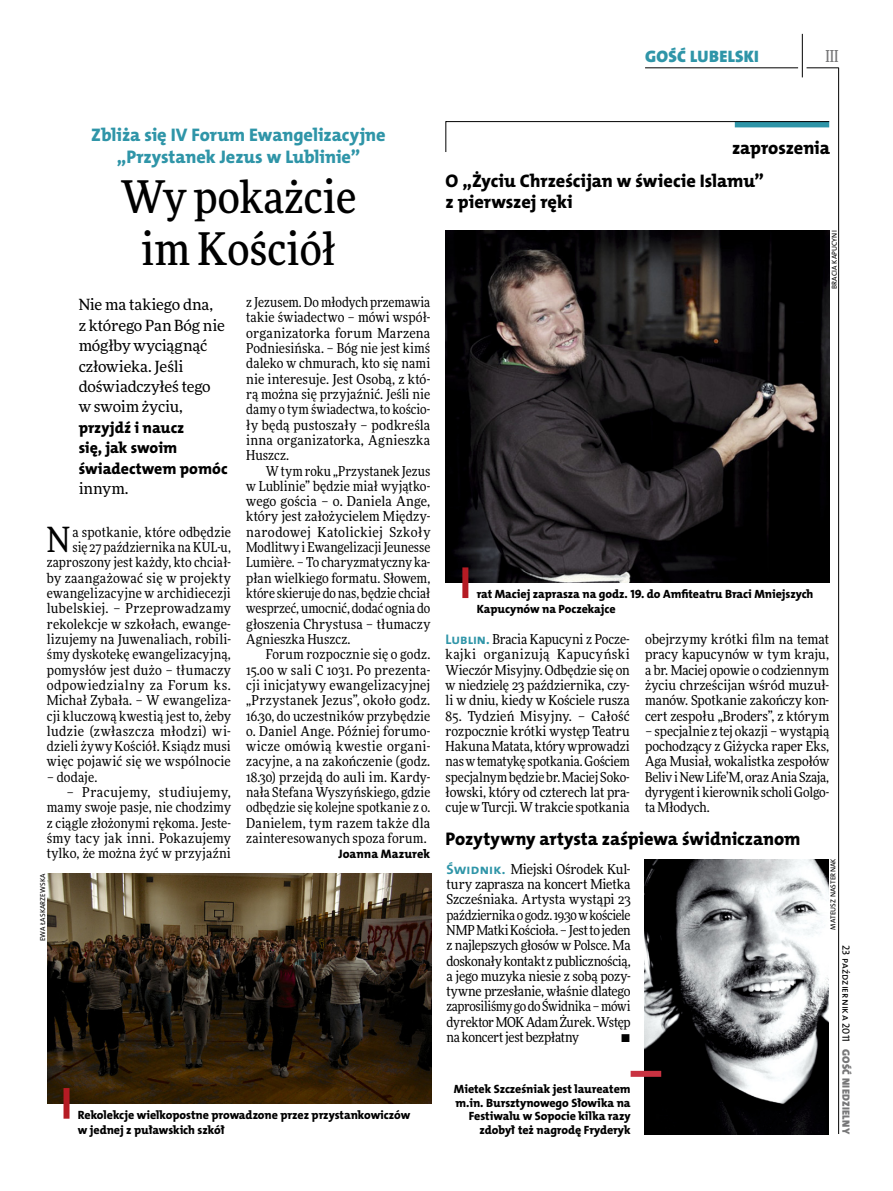
<style>
.page{position:relative;width:893px;height:1191px;background:#fff}
.page>*{position:absolute;margin:0;border:0;box-sizing:border-box;transform-origin:0 0}
.t1{font:500 45px/52.5px "Freeday Narrow";color:#000;text-align:center}
.t2{font:34.8px "Freeday Narrow News";color:#000}
.t3{font:18.3px/21.6px "The Mix HP8 Ex Bld";letter-spacing:-.005em;color:#000}
.t4{font:18.3px/21.6px "The Mix HP8 Ex Bld";letter-spacing:-.005em;color:#2f95a8;text-align:center}
.t5{font:16.65px "The Mix HP9 Blk";letter-spacing:.02em;color:#2f95a8}
.t6{font:500 16.5px "Freeday Narrow";color:#777778;scale:.9 1}
.t7{font:15.75px/20.4px "The Mix HP8 Ex Bld";color:#000}
.t8{font:15.45px/20.4px "Freeday News";letter-spacing:-.005em;color:#000}
.t9{font:13.65px/15.3px "Freeday Narrow News";letter-spacing:.01em;color:#000;text-align:justify}
.t10{font:12.3px "The Mix HP8 Ex Bld";letter-spacing:.005em;color:#000}
.t11{font:12px/13.5px "The Mix HP8 Ex Bld";letter-spacing:-.005em;color:#000}
.t12{font:10.5px "The Mix HP5 Plain";letter-spacing:.015em;color:#000}
.t13{font:10.5px "The Mix HP9 Blk";letter-spacing:.025em;color:#777778}
.t14{font:7.2px "The Mix HP5 Plain";letter-spacing:.015em;color:#000}
.s1{font-family:"The Mix HP7 Bld";font-size:13.95px;color:#2f95a8}
</style>
<div class="page">
<hr style="left:806px;top:68px;width:33px;height:1px;background:#000">
<hr style="left:645px;top:68px;width:153px;height:1px;background:#000">
<hr style="left:838px;top:68px;width:1px;height:1066px;background:#000">
<hr style="left:802px;top:34px;width:1px;height:43px;background:#000">
<img style="left:48px;top:873px;width:383px;height:230px">
<div style="left:64px;top:1088px;width:6px;height:30px;background:#b51b24"></div>
<svg style="left:445px;top:121px;width:385px;height:31px"></svg>
<img style="left:446px;top:230px;width:383px;height:353px">
<div style="left:462px;top:567px;width:6px;height:31px;background:#b51b24"></div>
<img style="left:644px;top:859px;width:184px;height:275px">
<div style="left:631px;top:1070px;width:30px;height:6px;background:#c93241"></div>
<p class="t5" style="left:645px;top:46px;width:115px">GOŚĆ LUBELSKI</p>
<p class="t6" style="left:825px;top:46px;width:16px">III</p>
<h3 class="t4" style="left:91px;top:124px;width:296px">Zbliża się IV Forum Ewangelizacyjne „Przystanek Jezus w Lublinie”</h3>
<h1 class="t1" style="left:121px;top:170px;width:237px">Wy pokażcie im Kościół</h1>
<p class="t8" style="left:79px;top:294px;width:148px">Nie ma takiego dna,<br>z którego Pan Bóg nie mógłby wyciągnąć człowieka. Jeśli doświadczyłeś tego w swoim życiu,</p>
<p class="t7" style="left:79px;top:417px;width:150px">przyjdź i naucz<br>się, jak swoim świadectwem pomóc</p>
<p class="t8" style="left:79px;top:478px;width:51px">innym.</p>
<p class="t9" style="left:47px;top:524px;width:186px;text-align:right">a spotkanie, które odbędzie<br>się 27 października na KUL-u, zaproszony jest każdy, kto chciał&shy;by zaangażować się w projekty ewangelizacyjne w archidiecezji lubelskiej. – Przeprowadzamy rekolekcje w szkołach, ewange&shy;lizujemy na Juwenaliach, robili&shy;śmy dyskotekę ewangelizacyjną, pomysłów jest dużo – tłumaczy odpowiedzialny za Forum ks.<br>Michał Zybała. – W ewangeliza&shy;cji kluczową kwestią jest to, żeby ludzie (zwłaszcza młodzi) wi&shy;dzieli żywy Kościół. Ksiądz musi więc pojawić się we wspólnocie</p>
<p class="t9" style="left:47px;top:769px;width:52px">– dodaje.</p>
<p class="t9" style="left:47px;top:784px;width:186px;text-indent:20px">– Pracujemy, studiujemy, mamy swoje pasje, nie chodzimy z ciągle złożonymi rękoma. Jeste&shy;śmy tacy jak inni. Pokazujemy tylko, że można żyć w przyjaźni</p>
<h2 class="t2" style="left:47px;top:518px;width:25px">N</h2>
<p class="t14" style="left:38px;top:941px;width:69px;rotate:-90deg">Ewa Łaskarzewska</p>
<p class="t9" style="left:246px;top:294px;width:186px">z Jezusem. Do młodych przemawia takie świadectwo – mówi współ&shy;organizatorka forum Marzena Podniesińska. – Bóg nie jest kimś daleko w chmurach, kto się nami nie interesuje. Jest Osobą, z któ&shy;rą można się przyjaźnić. Jeśli nie damy o tym świadectwa, to kościo&shy;ły będą pustoszały – podkreśla inna organizatorka, Agnieszka Huszcz.</p>
<p class="t9" style="left:246px;top:463px;width:186px;text-indent:20px">W tym roku „Przystanek Jezus w Lublinie” będzie miał wyjątko&shy;wego gościa – o. Daniela Ange, który jest założycielem Między&shy;narodowej Katolickiej Szkoły Modlitwy i Ewangelizacji Jeunesse Lumière. – To charyzmatyczny ka&shy;płan wielkiego formatu. Słowem, które skieruje do nas, będzie chciał wesprzeć, umocnić, dodać ognia do głoszenia Chrystusa – tłumaczy Agnieszka Huszcz.</p>
<p class="t9" style="left:246px;top:646px;width:186px;text-indent:20px">Forum rozpocznie się o godz.<br>15.00 w sali C 1031. Po prezenta&shy;cji inicjatywy ewangelizacyjnej „Przystanek Jezus”, około godz.<br>16.30, do uczestników przybędzie o. Daniel Ange. Później forumo&shy;wicze omówią kwestie organi&shy;zacyjne, a na zakończenie (godz.<br>18.30) przejdą do auli im. Kardy&shy;nała Stefana Wyszyńskiego, gdzie odbędzie się kolejne spotkanie z o.<br>Danielem, tym razem także dla zainteresowanych spoza forum.</p>
<p class="t10" style="left:338px;top:846px;width:93px">Joanna Mazurek</p>
<p class="t11" style="left:78px;top:1107px;width:334px;line-height:15.3px">Rekolekcje wielkopostne prowadzone przez przystankowiczów w jednej z puławskich szkół</p>
<h3 class="t3" style="left:732px;top:137px;width:99px">zaproszenia</h3>
<h3 class="t3" style="left:446px;top:170px;width:320px">O „Życiu Chrześcijan w świecie Islamu” z pierwszej ręki</h3>
<p class="t14" style="left:830px;top:289px;width:60px;rotate:-90deg">Bracia Kapucyni</p>
<p class="t11" style="left:477px;top:586px;width:338px;line-height:15.3px">rat Maciej zaprasza na godz. 19. do Amfiteatru Braci Mniejszych<br>Kapucynów na Poczekajce</p>
<p class="t9" style="left:446px;top:631px;width:186px"><span class="s1">Lublin.</span> Bracia Kapucyni z Pocze&shy;kajki organizują Kapucyński Wieczór Misyjny. Odbędzie się on w niedzielę 23 października, czy&shy;li w dniu, kiedy w Kościele rusza</p>
<p class="t9" style="left:446px;top:708px;width:186px">85. Tydzień Misyjny. – Całość rozpocznie krótki występ Teatru Hakuna Matata, który wprowadzi nas w tematykę spotkania. Gościem specjalnym będzie br. Maciej Soko&shy;łowski, który od czterech lat pra&shy;cuje w Turcji. W trakcie spotkania</p>
<p class="t9" style="left:645px;top:631px;width:186px">obejrzymy krótki film na temat pracy kapucynów w tym kraju, a br. Maciej opowie o codziennym życiu chrześcijan wśród muzuł&shy;manów. Spotkanie zakończy kon&shy;cert zespołu „Broders”, z którym</p>
<p class="t9" style="left:645px;top:723px;width:186px">– specjalnie z tej okazji – wystąpią pochodzący z Giżycka raper Eks, Aga Musiał, wokalistka zespołów Beliv i New Life’M, oraz Ania Szaja, dyrygent i kierownik scholi Golgo&shy;ta Młodych.</p>
<h3 class="t3" style="left:446px;top:828px;width:357px">Pozytywny artysta zaśpiewa świdniczanom</h3>
<p class="t9" style="left:446px;top:861px;width:186px"><span class="s1">Świdnik.</span> Miejski Ośrodek Kul&shy;tury zaprasza na koncert Mietka Szcześniaka. Artysta wystąpi 23 października o godz. 19.30 w kościele NMP Matki Kościoła. – Jest to jeden z najlepszych głosów w Polsce. Ma doskonały kontakt z publicznością, a jego muzyka niesie z sobą pozy&shy;tywne przesłanie, właśnie dlatego zaprosiliśmy go do Świdnika – mówi dyrektor MOK Adam Żurek. Wstęp na koncert jest bezpłatny</p>
<p class="t9" style="left:621px;top:1029px;width:11px">•</p>
<p class="t11" style="left:454px;top:1082px;width:178px;text-align:right">Mietek Szcześniak jest laureatem m.in. Bursztynowego Słowika na<br>Festiwalu w Sopocie kilka razy zdobył też nagrodę Fryderyk</p>
<p class="t14" style="left:828px;top:929px;width:73px;rotate:-90deg">Mateusz Nasternak</p>
<p class="t12" style="left:853px;top:944px;width:99px;rotate:90deg">23 października 2011</p>
<p class="t13" style="left:853px;top:1049px;width:86px;rotate:90deg">GOŚĆ NIEDZIELNY</p>
</div>
